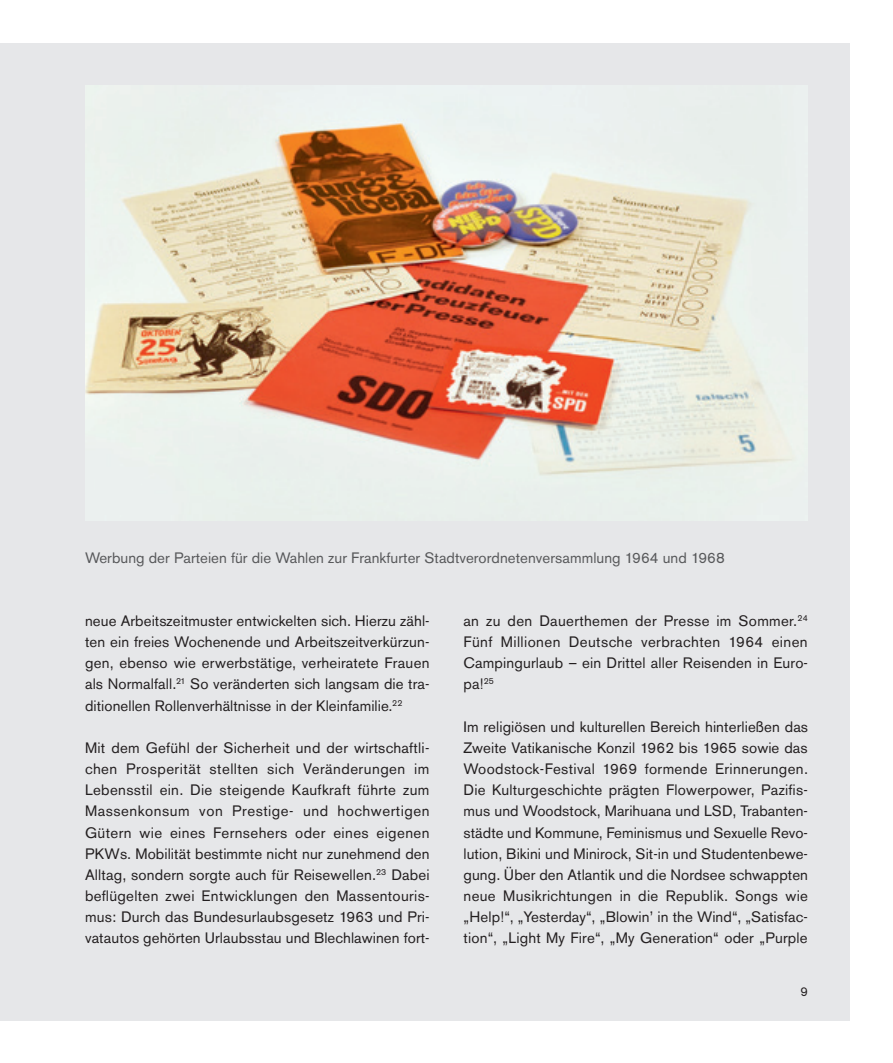
<style>
.page{position:relative;width:893px;height:1063px;background:#fff}
.page>*{position:absolute;margin:0;border:0;box-sizing:border-box;transform-origin:0 0}
.FT_Industrie_LZ{font:15px/21.1px "Akzidenz Grotesk BQ";letter-spacing:.005em;color:#231f20;text-align:justify}
.BildTexte{font:15px "Akzidenz Grotesk BQ";letter-spacing:.005em;color:#57585a}
.t1{font:12.75px "Akzidenz Grotesk BQ";color:#231f20}
</style>
<div class="page">
<div style="left:43px;top:43px;width:807px;height:977px;background:#e6e7e9"></div>
<img style="left:85px;top:85px;width:723px;height:435px">
<div style="left:0;top:43px;width:43px;height:977px;background:#e6e7e9"></div>
<p class="BildTexte" style="left:85px;top:548px;width:641px">Werbung der Parteien für die Wahlen zur Frankfurter Stadtverordnetenversammlung 1964 und 1968</p>
<p class="FT_Industrie_LZ" style="left:85px;top:610px;width:346px">neue Arbeitszeitmuster entwickelten sich. Hierzu zähl&shy;ten ein freies Wochenende und Arbeitszeitverkürzun&shy;gen, ebenso wie erwerbstätige, verheiratete Frauen als Normalfall.<sup>21</sup> So veränderten sich langsam die tra&shy;ditionellen Rollenverhältnisse in der Kleinfamilie.<sup>22</sup></p>
<p class="FT_Industrie_LZ" style="left:85px;top:737px;width:346px">Mit dem Gefühl der Sicherheit und der wirtschaftli&shy;chen Prosperität stellten sich Veränderungen im Lebensstil ein. Die steigende Kaufkraft führte zum Massenkonsum von Prestige- und hochwertigen Gütern wie eines Fernsehers oder eines eigenen PKWs. Mobilität bestimmte nicht nur zunehmend den Alltag, sondern sorgte auch für Reisewellen.<sup>23</sup> Dabei beflügelten zwei Entwicklungen den Massentouris&shy;mus: Durch das Bundesurlaubsgesetz 1963 und Pri&shy;vatautos gehörten Urlaubsstau und Blechlawinen fort-</p>
<p class="FT_Industrie_LZ" style="left:463px;top:610px;width:346px">an zu den Dauerthemen der Presse im Sommer.<sup>24<br></sup>Fünf Millionen Deutsche verbrachten 1964 einen Campingurlaub – ein Drittel aller Reisenden in Euro&shy;pa!<sup>25</sup></p>
<p class="FT_Industrie_LZ" style="left:463px;top:716px;width:346px">Im religiösen und kulturellen Bereich hinterließen das Zweite Vatikanische Konzil 1962 bis 1965 sowie das Woodstock-Festival 1969 formende Erinnerungen.<br>Die Kulturgeschichte prägten Flowerpower, Pazifis&shy;mus und Woodstock, Marihuana und LSD, Trabanten&shy;städte und Kommune, Feminismus und Sexuelle Revo&shy;lution, Bikini und Minirock, Sit-in und Studentenbewe&shy;gung. Über den Atlantik und die Nordsee schwappten neue Musikrichtungen in die Republik. Songs wie „Help!“, „Yesterday“, „Blowin’ in the Wind“, „Satisfac&shy;tion“, „Light My Fire“, „My Generation“ oder „Purple</p>
<p class="t1" style="left:800px;top:984px;width:9px">9</p>
</div>
